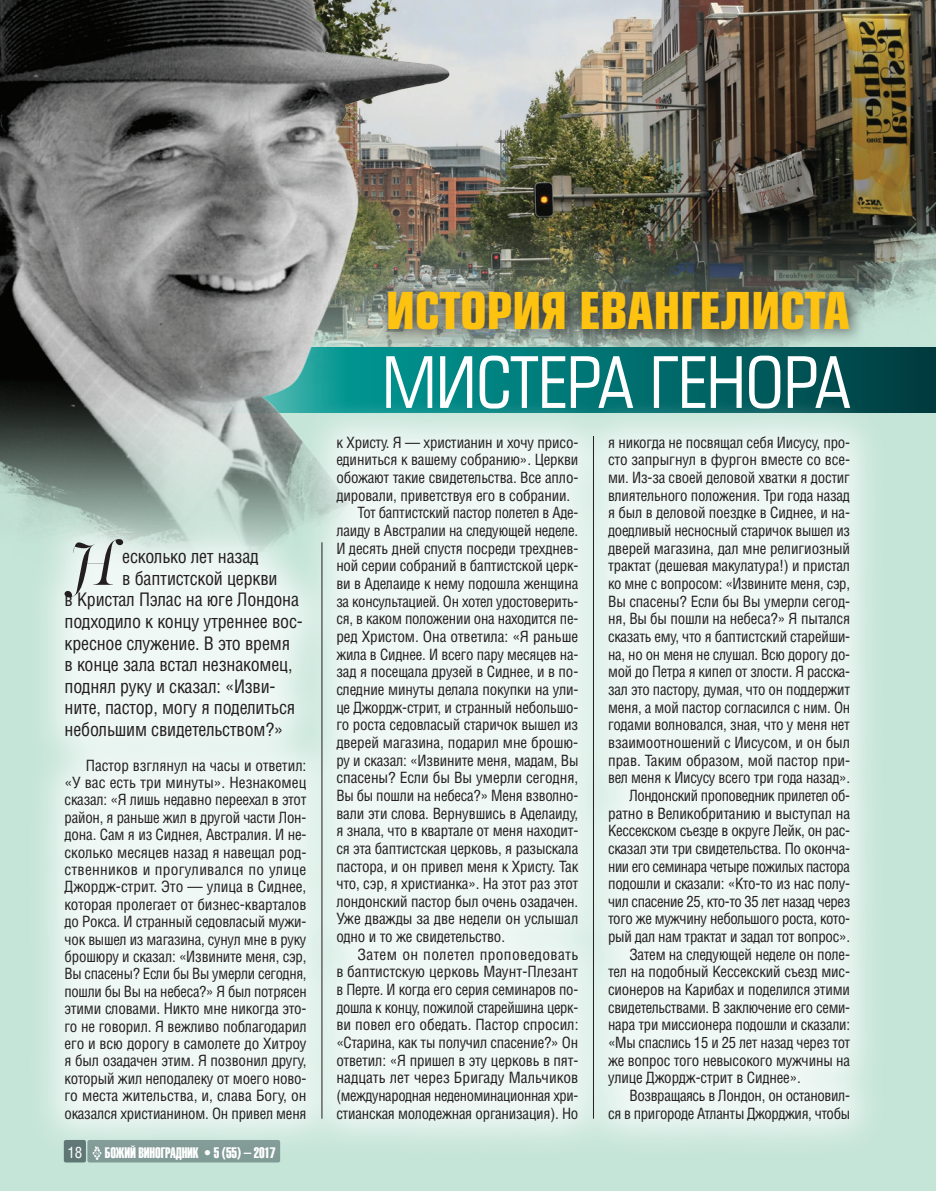
<style>
.page{position:relative;width:936px;height:1191px;background:#fff}
.page>*{position:absolute;margin:0;border:0;box-sizing:border-box;transform-origin:0 0}
.t1{font:69px "Europe Condensed C";letter-spacing:-.01em;color:#fff}
.t2{font:61.8px "PF Regal Swash Pro";color:#231f20}
.t3{font:700 49.5px "Europe Condensed C";letter-spacing:-.01em;color:#fec210}
.t4{font:18px "AG Letterica Condensed C";letter-spacing:-.01em;color:#231f20}
.t5{font:15px/17.4px "AG Letterica Condensed C";letter-spacing:-.015em;color:#231f20;text-align:justify}
.t6{font:15px "AG Letterica Condensed C";letter-spacing:.025em;color:#231f20}
.t7{font:15px "Helios Extra Compressed C";letter-spacing:-.01em;color:#fff}
.t8{font:15px "AG Letterica Condensed C";color:#fff}
.s1{font-style:inherit}
</style>
<div class="page">
<div style="left:0;top:0;width:935px;height:1191px;background:#c6e5d9"></div>
<img style="left:498px;top:0;width:437px;height:413px">
<svg style="left:498px;top:348px;width:437px;height:64px;background:#005f5f"></svg>
<div style="left:25px;top:397px;width:864px;height:763px;background:#fff;opacity:.75"></div>
<hr style="left:321px;top:542px;width:1px;height:576px;background:#231f20">
<hr style="left:593px;top:436px;width:1px;height:682px;background:#231f20">
<div style="left:377px;top:280px;width:488px;height:67px;background:#231f20;opacity:.75"></div>
<img style="left:0;top:0;width:498px;height:631px">
<div style="left:87px;top:1140px;width:193px;height:22px;background:#819b97;border-radius:2px"></div>
<div style="left:64px;top:1140px;width:22px;height:22px;background:#5f7775;border-radius:2px"></div>
<svg style="left:92px;top:1146px;width:9px;height:13px"></svg>
<h2 class="t2" style="left:68px;top:527px;width:49px">Н</h2>
<p class="t4" style="left:122px;top:546px;width:138px">есколько лет назад</p>
<p class="t4" style="left:122px;top:567px;width:157px">в баптистской церкви</p>
<p class="t4" style="left:65px;top:589px;width:236px">в Кристал Пэлас на юге Лондона</p>
<p class="t4" style="left:65px;top:611px;width:240px">подходило к концу утреннее вос-</p>
<p class="t4" style="left:65px;top:632px;width:227px">кресное служение. В это время</p>
<p class="t4" style="left:65px;top:654px;width:229px">в конце зала встал незнакомец,</p>
<p class="t4" style="left:65px;top:675px;width:212px">поднял руку и сказал: «Изви-</p>
<p class="t4" style="left:65px;top:697px;width:232px">ните, пастор, могу я поделиться</p>
<p class="t4" style="left:65px;top:719px;width:220px">небольшим свидетельством?»</p>
<p class="t5" style="left:65px;top:756px;width:243px;text-indent:21px">Пастор взглянул на часы и ответил: «У вас есть три минуты». Незнакомец сказал: «Я лишь недавно переехал в этот район, я раньше жил в другой части Лон&shy;дона. Сам я из Сиднея, Австралия. И не&shy;сколько месяцев назад я навещал род&shy;ственников и прогуливался по улице Джордж-стрит. Это — улица в Сиднее, которая пролегает от бизнес-кварталов до Рокса. И странный седовласый мужи&shy;чок вышел из магазина, сунул мне в руку брошюру и сказал: «Извините меня, сэр, Вы спасены? Если бы Вы умерли сегодня, пошли бы Вы на небеса?» Я был потрясен этими словами. Никто мне никогда это&shy;го не говорил. Я вежливо поблагодарил его и всю дорогу в самолете до Хитроу я был озадачен этим. Я позвонил другу, который жил неподалеку от моего ново&shy;го места жительства, и, слава Богу, он оказался христианином. Он привел меня</p>
<p class="t8" style="left:67px;top:1143px;width:16px">18</p>
<p class="t7" style="left:105px;top:1143px;width:172px">БОЖИЙ ВИНОГРАДНИК <span class="s1">• 5 (55) – 2017</span></p>
<h3 class="t3" style="left:386px;top:278px;width:465px">ИСТОРИЯ ЕВАНГЕЛИСТА</h3>
<h1 class="t1" style="left:382px;top:339px;width:469px">МИСТЕРА ГЕНОРА</h1>
<p class="t5" style="left:336px;top:433px;width:243px">к Христу. Я — христианин и хочу присо-</p>
<p class="t5" style="left:336px;top:451px;width:243px">единиться к вашему собранию». Церкви</p>
<p class="t5" style="left:336px;top:469px;width:243px">обожают такие свидетельства. Все апло-</p>
<p class="t5" style="left:336px;top:486px;width:235px">дировали, приветствуя его в собрании.</p>
<p class="t5" style="left:357px;top:504px;width:222px">Тот баптистский пастор полетел в Аде-</p>
<p class="t5" style="left:336px;top:522px;width:243px">лаиду в Австралии на следующей неделе.</p>
<p class="t5" style="left:336px;top:539px;width:243px">И десять дней спустя посреди трехднев-</p>
<p class="t5" style="left:336px;top:557px;width:243px">ной серии собраний в баптистской церк-</p>
<p class="t5" style="left:336px;top:575px;width:243px">ви в Аделаиде к нему подошла женщина</p>
<p class="t5" style="left:336px;top:592px;width:243px">за консультацией. Он хотел удостоверить-</p>
<p class="t5" style="left:336px;top:610px;width:243px">ся, в каком положении она находится пе-</p>
<p class="t5" style="left:336px;top:627px;width:243px">ред Христом. Она ответила: «Я раньше</p>
<p class="t5" style="left:336px;top:645px;width:243px">жила в Сиднее. И всего пару месяцев на-</p>
<p class="t5" style="left:336px;top:663px;width:243px">зад я посещала друзей в Сиднее, и в по-</p>
<p class="t5" style="left:336px;top:680px;width:243px">следние минуты делала покупки на ули-</p>
<p class="t5" style="left:336px;top:698px;width:243px">це Джордж-стрит, и странный небольшо-</p>
<p class="t5" style="left:336px;top:716px;width:243px">го роста седовласый старичок вышел из</p>
<p class="t5" style="left:336px;top:733px;width:243px">дверей магазина, подарил мне брошю-</p>
<p class="t5" style="left:336px;top:751px;width:243px">ру и сказал: «Извините меня, мадам, Вы</p>
<p class="t5" style="left:336px;top:769px;width:243px">спасены? Если бы Вы умерли сегодня,</p>
<p class="t5" style="left:336px;top:786px;width:243px">Вы бы пошли на небеса?» Меня взволно-</p>
<p class="t5" style="left:336px;top:804px;width:243px">вали эти слова. Вернувшись в Аделаиду,</p>
<p class="t5" style="left:336px;top:822px;width:243px">я знала, что в квартале от меня находит-</p>
<p class="t5" style="left:336px;top:839px;width:243px">ся эта баптистская церковь, я разыскала</p>
<p class="t5" style="left:336px;top:857px;width:243px">пастора, и он привел меня к Христу. Так</p>
<p class="t5" style="left:336px;top:875px;width:243px">что, сэр, я христианка». На этот раз этот</p>
<p class="t5" style="left:336px;top:892px;width:243px">лондонский пастор был очень озадачен.</p>
<p class="t5" style="left:336px;top:910px;width:243px">Уже дважды за две недели он услышал</p>
<p class="t5" style="left:336px;top:927px;width:170px">одно и то же свидетельство.</p>
<p class="t6" style="left:357px;top:945px;width:222px">Затем он полетел проповедовать</p>
<p class="t5" style="left:336px;top:963px;width:243px">в баптистскую церковь Маунт-Плезант</p>
<p class="t5" style="left:336px;top:980px;width:243px">в Перте. И когда его серия семинаров по-</p>
<p class="t5" style="left:336px;top:998px;width:243px">дошла к концу, пожилой старейшина церк-</p>
<p class="t5" style="left:336px;top:1016px;width:244px">ви повел его обедать. Пастор спросил:</p>
<p class="t5" style="left:336px;top:1033px;width:243px">«Старина, как ты получил спасение?» Он</p>
<p class="t5" style="left:336px;top:1051px;width:243px">ответил: «Я пришел в эту церковь в пят-</p>
<p class="t5" style="left:336px;top:1069px;width:243px">надцать лет через Бригаду Мальчиков</p>
<p class="t5" style="left:336px;top:1086px;width:243px">(международная неденоминационная хри-</p>
<p class="t5" style="left:336px;top:1104px;width:243px">стианская молодежная организация). Но</p>
<p class="t5" style="left:608px;top:433px;width:243px">я никогда не посвящал себя Иисусу, про-</p>
<p class="t5" style="left:608px;top:451px;width:243px">сто запрыгнул в фургон вместе со все-</p>
<p class="t5" style="left:608px;top:469px;width:243px">ми. Из-за своей деловой хватки я достиг</p>
<p class="t5" style="left:608px;top:486px;width:243px">влиятельного положения. Три года назад</p>
<p class="t5" style="left:608px;top:504px;width:243px">я был в деловой поездке в Сиднее, и на-</p>
<p class="t5" style="left:608px;top:522px;width:243px">доедливый несносный старичок вышел из</p>
<p class="t5" style="left:608px;top:539px;width:243px">дверей магазина, дал мне религиозный</p>
<p class="t5" style="left:608px;top:557px;width:243px">трактат (дешевая макулатура!) и пристал</p>
<p class="t5" style="left:608px;top:575px;width:243px">ко мне с вопросом: «Извините меня, сэр,</p>
<p class="t5" style="left:608px;top:592px;width:243px">Вы спасены? Если бы Вы умерли сегод-</p>
<p class="t5" style="left:608px;top:610px;width:243px">ня, Вы бы пошли на небеса?» Я пытался</p>
<p class="t5" style="left:608px;top:627px;width:243px">сказать ему, что я баптистский старейши-</p>
<p class="t5" style="left:608px;top:645px;width:243px">на, но он меня не слушал. Всю дорогу до-</p>
<p class="t5" style="left:608px;top:663px;width:243px">мой до Петра я кипел от злости. Я расска-</p>
<p class="t5" style="left:608px;top:680px;width:243px">зал это пастору, думая, что он поддержит</p>
<p class="t5" style="left:608px;top:698px;width:243px">меня, а мой пастор согласился с ним. Он</p>
<p class="t5" style="left:608px;top:716px;width:243px">годами волновался, зная, что у меня нет</p>
<p class="t5" style="left:608px;top:733px;width:243px">взаимоотношений с Иисусом, и он был</p>
<p class="t5" style="left:608px;top:751px;width:243px">прав. Таким образом, мой пастор при-</p>
<p class="t5" style="left:608px;top:769px;width:243px">вел меня к Иисусу всего три года назад».</p>
<p class="t5" style="left:629px;top:786px;width:222px">Лондонский проповедник прилетел об-</p>
<p class="t5" style="left:608px;top:804px;width:244px">ратно в Великобританию и выступал на</p>
<p class="t5" style="left:608px;top:822px;width:243px">Кессекском съезде в округе Лейк, он рас-</p>
<p class="t5" style="left:608px;top:839px;width:243px">сказал эти три свидетельства. По оконча-</p>
<p class="t5" style="left:608px;top:857px;width:243px">нии его семинара четыре пожилых пастора</p>
<p class="t5" style="left:608px;top:875px;width:243px">подошли и сказали: «Кто-то из нас полу-</p>
<p class="t5" style="left:608px;top:892px;width:243px">чил спасение 25, кто-то 35 лет назад через</p>
<p class="t5" style="left:608px;top:910px;width:243px">того же мужчину небольшого роста, кото-</p>
<p class="t5" style="left:608px;top:927px;width:243px">рый дал нам трактат и задал тот вопрос».</p>
<p class="t5" style="left:629px;top:945px;width:222px">Затем на следующей неделе он поле-</p>
<p class="t5" style="left:608px;top:963px;width:243px">тел на подобный Кессекский съезд мис-</p>
<p class="t5" style="left:608px;top:980px;width:243px">сионеров на Карибах и поделился этими</p>
<p class="t5" style="left:608px;top:998px;width:243px">свидетельствами. В заключение его семи-</p>
<p class="t5" style="left:608px;top:1016px;width:243px">нара три миссионера подошли и сказали:</p>
<p class="t5" style="left:608px;top:1033px;width:243px">«Мы спаслись 15 и 25 лет назад через тот</p>
<p class="t5" style="left:608px;top:1051px;width:243px">же вопрос того невысокого мужчины на</p>
<p class="t5" style="left:608px;top:1069px;width:194px">улице Джордж-стрит в Сиднее».</p>
<p class="t5" style="left:629px;top:1086px;width:222px">Возвращаясь в Лондон, он остановил-</p>
<p class="t5" style="left:608px;top:1104px;width:243px">ся в пригороде Атланты Джорджия, чтобы</p>
</div>
